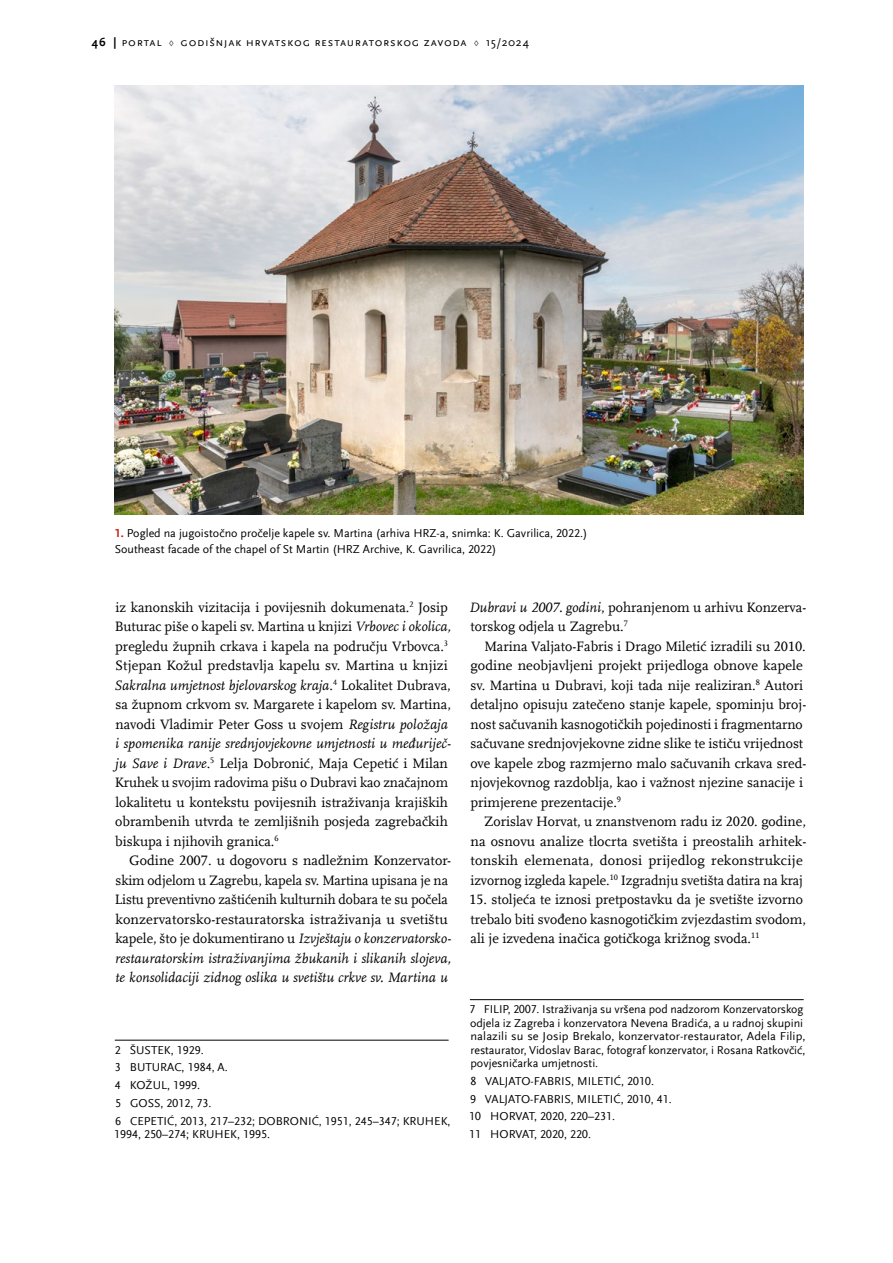
<style>
.page{position:relative;width:893px;height:1263px;background:#fff}
.page>*{position:absolute;margin:0;border:0;box-sizing:border-box;transform-origin:0 0}
.t1{font:14.25px/19.5px "Scala Offc Pro";color:#000}
.t2{font:12px/17.7px "Scala Sans Offc Pro";color:#000}
.t3{font:12px "Scala Sans Sc Offc Pro";letter-spacing:.055em;color:#000}
.s1{font-weight:700}
.s2{font-weight:700;color:#cd1719}
.s3{font-style:italic}
</style>
<div class="page">
<hr style="left:115px;top:1040px;width:334px;height:1px;background:#000">
<hr style="left:470px;top:999px;width:334px;height:1px;background:#000">
<img style="left:115px;top:85px;width:689px;height:429px">
<p class="t3" style="left:92px;top:35px;width:439px"><span class="s1">46 |</span> portal ♢ godišnjak hrvatskog restauratorskog zavoda ♢ 15/2024</p>
<p class="t2" style="left:115px;top:524px;width:474px;line-height:16.5px"><span class="s2">1.</span> Pogled na jugoistočno pročelje kapele sv. Martina (arhiva HRZ-a, snimka: K. Gavrilica, 2022.)<br>Southeast facade of the chapel of St Martin (HRZ Archive, K. Gavrilica, 2022)</p>
<p class="t1" style="left:114px;top:597px;width:338px">iz kanonskih vizitacija i povijesnih dokumenata.<sup>2</sup> Josip Buturac piše o kapeli sv. Martina u knjizi <span class="s3">Vrbovec i okolica, </span>pregledu župnih crkava i kapela na području Vrbovca.<sup>3<br></sup>Stjepan Kožul predstavlja kapelu sv. Martina u knjizi <span class="s3">Sakralna umjetnost bjelovarskog kraja</span>.<sup>4</sup> Lokalitet Dubrava, sa župnom crkvom sv. Margarete i kapelom sv. Martina, navodi Vladimir Peter Goss u svojem <span class="s3">Registru položaja i spomenika ranije srednjovjekovne umjetnosti u međuriječ&shy;ju Save i Drave</span>.<sup>5</sup> Lelja Dobronić, Maja Cepetić i Milan Kruhek u svojim radovima pišu o Dubravi kao značajnom lokalitetu u kontekstu povijesnih istraživanja krajiških obrambenih utvrda te zemljišnih posjeda zagrebačkih biskupa i njihovih granica.<sup>6</sup></p>
<p class="t1" style="left:115px;top:851px;width:338px;text-indent:14px">Godine 2007. u dogovoru s nadležnim Konzervator&shy;skim odjelom u Zagrebu, kapela sv. Martina upisana je na Listu preventivno zaštićenih kulturnih dobara te su počela konzervatorsko-restauratorska istraživanja u svetištu kapele, što je dokumentirano u <span class="s3">Izvještaju o konzervatorsko&shy;restauratorskim istraživanjima žbukanih i slikanih slojeva, te konsolidaciji zidnog oslika u svetištu crkve sv. Martina u</span></p>
<p class="t2" style="left:115px;top:1041px;width:337px">2 ŠUSTEK, 1929.<br>3 BUTURAC, 1984, A.<br>4 KOŽUL, 1999.<br>5 GOSS, 2012, 73.<br>6 CEPETIĆ, 2013, 217–232; DOBRONIĆ, 1951, 245–347; KRUHEK,</p>
<p class="t2" style="left:114px;top:1125px;width:157px">1994, 250–274; KRUHEK, 1995.</p>
<p class="t1" style="left:469px;top:597px;width:339px"><span class="s3">Dubravi u 2007. godini</span>, pohranjenom u arhivu Konzerva&shy;torskog odjela u Zagrebu.<sup>7</sup></p>
<p class="t1" style="left:470px;top:636px;width:337px;text-indent:14px">Marina Valjato-Fabris i Drago Miletić izradili su 2010. godine neobjavljeni projekt prijedloga obnove kapele sv. Martina u Dubravi, koji tada nije realiziran.<sup>8</sup> Autori detaljno opisuju zatečeno stanje kapele, spominju broj&shy;nost sačuvanih kasnogotičkih pojedinosti i fragmentarno sačuvane srednjovjekovne zidne slike te ističu vrijednost ove kapele zbog razmjerno malo sačuvanih crkava sred&shy;njovjekovnog razdoblja, kao i važnost njezine sanacije i primjerene prezentacije.<sup>9</sup></p>
<p class="t1" style="left:470px;top:812px;width:337px;text-indent:14px">Zorislav Horvat, u znanstvenom radu iz 2020. godine, na osnovu analize tlocrta svetišta i preostalih arhitek&shy;tonskih elemenata, donosi prijedlog rekonstrukcije izvornog izgleda kapele.<sup>10</sup> Izgradnju svetišta datira na kraj</p>
<p class="t1" style="left:469px;top:890px;width:338px">15. stoljeća te iznosi pretpostavku da je svetište izvorno trebalo biti svođeno kasnogotičkim zvjezdastim svodom, ali je izvedena inačica gotičkoga križnog svoda.<sup>11</sup></p>
<p class="t2" style="left:469px;top:1002px;width:338px;line-height:13.5px">7 FILIP, 2007. Istraživanja su vršena pod nadzorom Konzervatorskog odjela iz Zagreba i konzervatora Nevena Bradića, a u radnoj skupini nalazili su se Josip Brekalo, konzervator-restaurator, Adela Filip, restaurator, Vidoslav Barac, fotograf konzervator, i Rosana Ratkovčić, povjesničarka umjetnosti.</p>
<p class="t2" style="left:469px;top:1072px;width:204px">8 VALJATO-FABRIS, MILETIĆ, 2010.<br>9 VALJATO-FABRIS, MILETIĆ, 2010, 41.<br>10 HORVAT, 2020, 220–231.<br>11 HORVAT, 2020, 220.</p>
</div>
